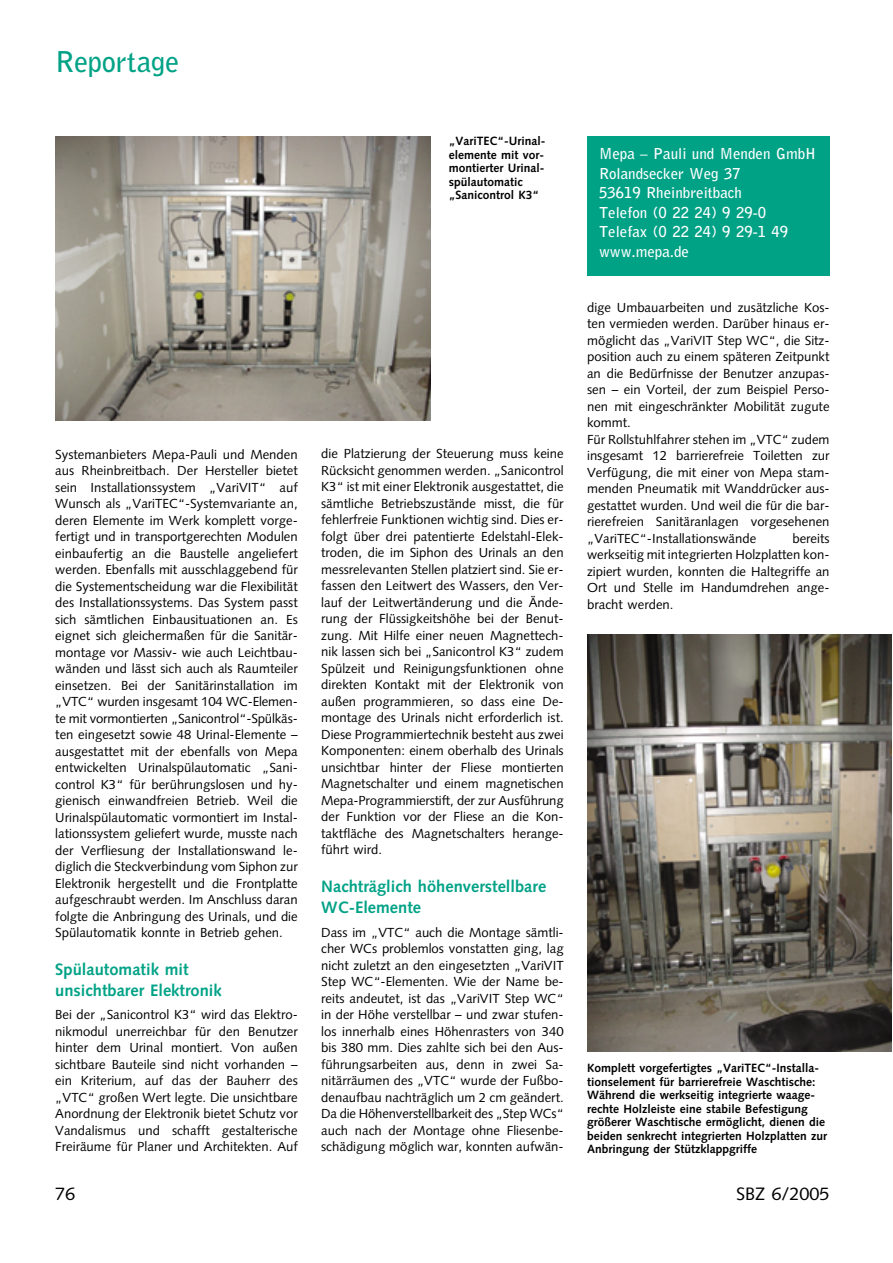
<style>
.page{position:relative;width:893px;height:1263px;background:#fff}
.page>*{position:absolute;margin:0;border:0;box-sizing:border-box;transform-origin:0 0}
.t1{font:700 28.5px "Bell Gothic";letter-spacing:-.01em;color:#00a286}
.t2{font:18px "Syntax";color:#000}
.t3{font:700 16.5px/21px "Syntax";color:#00a286}
.t4{font:700 15px/19.5px "Bell Gothic";color:#fff}
.t5{font:13.2px/16.5px "Syntax";color:#000;text-align:justify}
.t6{font:700 12px/13.5px "Syntax";color:#000}
</style>
<div class="page">
<img style="left:55px;top:136px;width:376px;height:285px">
<img style="left:587px;top:634px;width:304px;height:417px">
<div style="left:587px;top:136px;width:242px;height:139px;background:#00a286"></div>
<h1 class="t1" style="left:55px;top:51px;width:125px">Reportage</h1>
<p class="t5" style="left:55px;top:447px;width:244px">Systemanbieters Mepa-Pauli und Menden aus Rheinbreitbach. Der Hersteller bietet sein Installationssystem „VariVIT“ auf Wunsch als „VariTEC“-Systemvariante an, deren Elemente im Werk komplett vorge&shy;fertigt und in transportgerechten Modulen einbaufertig an die Baustelle angeliefert werden. Ebenfalls mit ausschlaggebend für die Systementscheidung war die Flexibilität des Installationssystems. Das System passt sich sämtlichen Einbausituationen an. Es eignet sich gleichermaßen für die Sanitär&shy;montage vor Massiv- wie auch Leichtbau&shy;wänden und lässt sich auch als Raumteiler einsetzen. Bei der Sanitärinstallation im „VTC“ wurden insgesamt 104 WC-Elemen&shy;te mit vormontierten „Sanicontrol“-Spülkäs&shy;ten eingesetzt sowie 48 Urinal-Elemente – ausgestattet mit der ebenfalls von Mepa entwickelten Urinalspülautomatic „Sani&shy;control K3“ für berührungslosen und hy&shy;gienisch einwandfreien Betrieb. Weil die Urinalspülautomatic vormontiert im Instal&shy;lationssystem geliefert wurde, musste nach der Verfliesung der Installationswand le&shy;diglich die Steckverbindung vom Siphon zur Elektronik hergestellt und die Frontplatte aufgeschraubt werden. Im Anschluss daran folgte die Anbringung des Urinals, und die Spülautomatik konnte in Betrieb gehen.</p>
<p class="t3" style="left:55px;top:960px;width:168px">Spülautomatik mit unsichtbarer Elektronik</p>
<p class="t5" style="left:55px;top:1008px;width:244px">Bei der „Sanicontrol K3“ wird das Elektro&shy;nikmodul unerreichbar für den Benutzer hinter dem Urinal montiert. Von außen sichtbare Bauteile sind nicht vorhanden – ein Kriterium, auf das der Bauherr des „VTC“ großen Wert legte. Die unsichtbare Anordnung der Elektronik bietet Schutz vor Vandalismus und schafft gestalterische Freiräume für Planer und Architekten. Auf</p>
<p class="t6" style="left:449px;top:135px;width:98px">„VariTEC“-Urinal&shy;elemente mit vor&shy;montierter Urinal&shy;spülautomatic „Sanicontrol K3“</p>
<p class="t5" style="left:321px;top:447px;width:244px">die Platzierung der Steuerung muss keine Rücksicht genommen werden. „Sanicontrol K3“ ist mit einer Elektronik ausgestattet, die sämtliche Betriebszustände misst, die für fehlerfreie Funktionen wichtig sind. Dies er&shy;folgt über drei patentierte Edelstahl-Elek&shy;troden, die im Siphon des Urinals an den messrelevanten Stellen platziert sind. Sie er&shy;fassen den Leitwert des Wassers, den Ver&shy;lauf der Leitwertänderung und die Ände&shy;rung der Flüssigkeitshöhe bei der Benut&shy;zung. Mit Hilfe einer neuen Magnettech&shy;nik lassen sich bei „Sanicontrol K3“ zudem Spülzeit und Reinigungsfunktionen ohne direkten Kontakt mit der Elektronik von außen programmieren, so dass eine De&shy;montage des Urinals nicht erforderlich ist.<br>Diese Programmiertechnik besteht aus zwei Komponenten: einem oberhalb des Urinals unsichtbar hinter der Fliese montierten Magnetschalter und einem magnetischen Mepa-Programmierstift, der zur Ausführung der Funktion vor der Fliese an die Kon&shy;taktfläche des Magnetschalters herange&shy;führt wird.</p>
<p class="t3" style="left:321px;top:877px;width:227px">Nachträglich höhenverstellbare<br>WC-Elemente</p>
<p class="t5" style="left:321px;top:925px;width:244px">Dass im „VTC“ auch die Montage sämtli&shy;cher WCs problemlos vonstatten ging, lag nicht zuletzt an den eingesetzten „VariVIT Step WC“-Elementen. Wie der Name be&shy;reits andeutet, ist das „VariVIT Step WC“ in der Höhe verstellbar – und zwar stufen&shy;los innerhalb eines Höhenrasters von 340 bis 380 mm. Dies zahlte sich bei den Aus&shy;führungsarbeiten aus, denn in zwei Sa&shy;nitärräumen des „VTC“ wurde der Fußbo&shy;denaufbau nachträglich um 2 cm geändert.<br>Da die Höhenverstellbarkeit des „Step WCs“ auch nach der Montage ohne Fliesenbe&shy;schädigung möglich war, konnten aufwän-</p>
<p class="t4" style="left:599px;top:145px;width:218px">Mepa – Pauli und Menden GmbH<br>Rolandsecker Weg 37<br>53619 Rheinbreitbach<br>Telefon (0 22 24) 9 29-0<br>Telefax (0 22 24) 9 29-1 49 www.mepa.de</p>
<p class="t5" style="left:587px;top:300px;width:244px;text-align:left">dige Umbauarbeiten und zusätzliche Kos&shy;ten vermieden werden. Darüber hinaus er&shy;möglicht das „VariVIT Step WC“, die Sitz&shy;position auch zu einem späteren Zeitpunkt an die Bedürfnisse der Benutzer anzupas&shy;sen – ein Vorteil, der zum Beispiel Perso&shy;nen mit eingeschränkter Mobilität zugute kommt.<br>Für Rollstuhlfahrer stehen im „VTC“ zudem insgesamt 12 barrierefreie Toiletten zur Verfügung, die mit einer von Mepa stam&shy;menden Pneumatik mit Wanddrücker aus&shy;gestattet wurden. Und weil die für die bar&shy;rierefreien Sanitäranlagen vorgesehenen „VariTEC“-Installationswände</p>
<p class="t5" style="left:587px;top:531px;width:244px;text-indent:205px">bereits werkseitig mit integrierten Holzplatten kon&shy;zipiert wurden, konnten die Haltegriffe an Ort und Stelle im Handumdrehen ange&shy;bracht werden.</p>
<p class="t6" style="left:587px;top:1063px;width:241px">Komplett vorgefertigtes „VariTEC“-Installa&shy;tionselement für barrierefreie Waschtische:<br>Während die werkseitig integrierte waage&shy;rechte Holzleiste eine stabile Befestigung größerer Waschtische ermöglicht, dienen die beiden senkrecht integrierten Holzplatten zur Anbringung der Stützklappgriffe</p>
<h2 class="t2" style="left:55px;top:1186px;width:22px">76</h2>
<h2 class="t2" style="left:736px;top:1186px;width:95px">SBZ 6/2005</h2>
</div>
